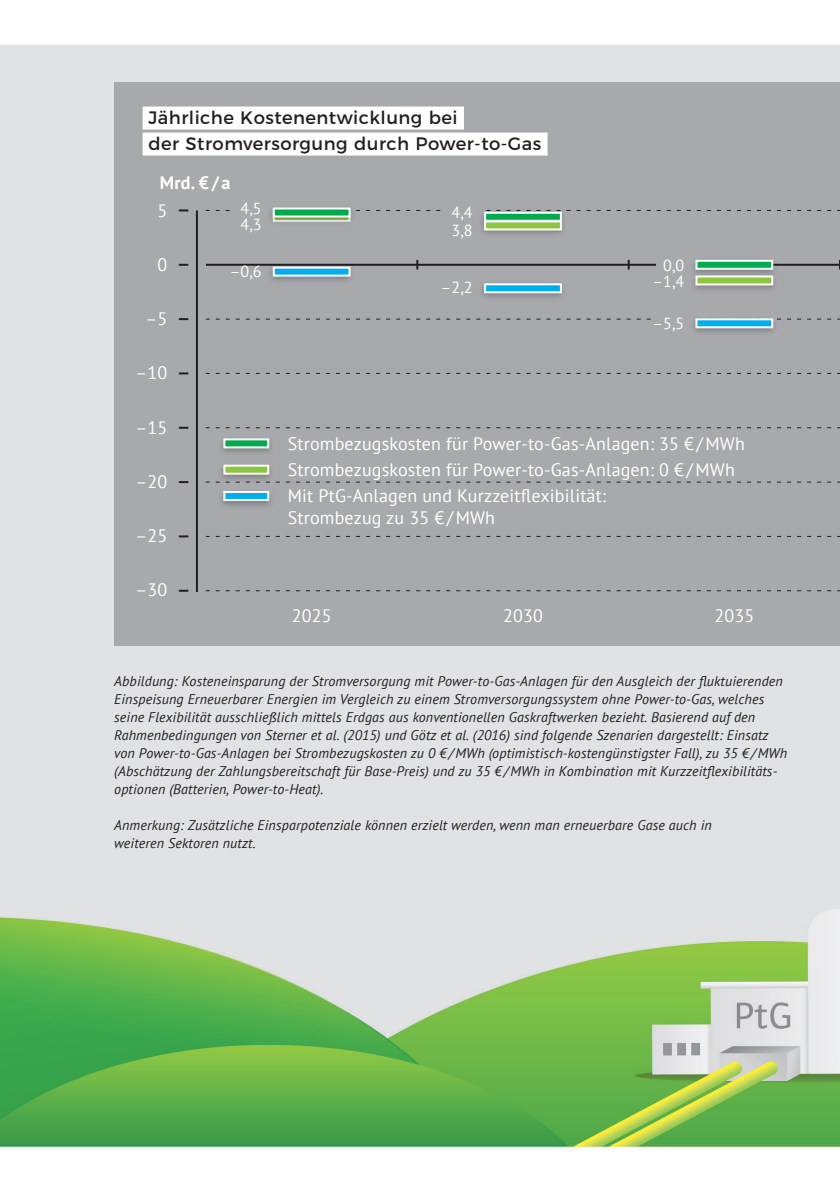
<style>
.page{position:relative;width:840px;height:1191px;background:#fff}
.page>*{position:absolute;margin:0;border:0;box-sizing:border-box;transform-origin:0 0}
.Copy_9_pt_alternativ{font:18px "PT Sans";letter-spacing:.01em;color:#fff}
.Copy_9_pt_alternativ-2{font:18px "Montserrat";letter-spacing:.025em;color:#231f20}
.Copy_9_pt_alternativ-3{font:700 18px "PT Sans";color:#fff}
.Copy_9_pt_alternativ-4{font:16px "PT Sans";color:#fff}
.Intotext{font:italic 14px/18px "PT Sans";letter-spacing:.01em;color:#231f20}
</style>
<div class="page">
<img style="left:0;top:44px;width:839px;height:1103px">
<div style="left:114px;top:82px;width:725px;height:563px;background:#a8a9ad"></div>
<hr style="left:206px;top:264px;width:633px;height:2px;background:#231f20">
<svg style="left:205px;top:590px;width:634px;height:1px"></svg>
<svg style="left:205px;top:536px;width:634px;height:1px"></svg>
<svg style="left:205px;top:427px;width:61px;height:1px"></svg>
<svg style="left:205px;top:373px;width:61px;height:1px"></svg>
<hr style="left:196px;top:210px;width:2px;height:382px;background:#231f20">
<svg style="left:179px;top:590px;width:9px;height:2px"></svg>
<svg style="left:179px;top:535px;width:9px;height:2px"></svg>
<svg style="left:179px;top:481px;width:9px;height:2px"></svg>
<svg style="left:179px;top:427px;width:9px;height:2px"></svg>
<svg style="left:179px;top:372px;width:9px;height:2px"></svg>
<svg style="left:179px;top:318px;width:9px;height:2px"></svg>
<svg style="left:179px;top:264px;width:9px;height:2px"></svg>
<svg style="left:179px;top:209px;width:9px;height:2px"></svg>
<div style="left:217px;top:435px;width:58px;height:75px;background:#231f20;opacity:.3"></div>
<svg style="left:222px;top:490px;width:48px;height:12px"></svg>
<svg style="left:205px;top:464px;width:634px;height:18px"></svg>
<svg style="left:222px;top:437px;width:44px;height:12px"></svg>
<div style="left:142px;top:107px;width:321px;height:23px;background:#fff"></div>
<div style="left:142px;top:133px;width:405px;height:23px;background:#fff"></div>
<div style="left:266px;top:208px;width:573px;height:272px;background:#a8a9ad"></div>
<svg style="left:271px;top:266px;width:80px;height:12px"></svg>
<svg style="left:483px;top:283px;width:79px;height:11px"></svg>
<svg style="left:205px;top:318px;width:634px;height:11px"></svg>
<svg style="left:694px;top:259px;width:79px;height:27px;background:#95c496"></svg>
<svg style="left:205px;top:207px;width:634px;height:24px"></svg>
<p class="Copy_9_pt_alternativ-2" style="left:148px;top:103px;width:310px">Jährliche Kostenentwicklung bei</p>
<p class="Copy_9_pt_alternativ-2" style="left:148px;top:129px;width:394px">der Stromversorgung durch Power-to-Gas</p>
<p class="Copy_9_pt_alternativ-3" style="left:160px;top:171px;width:72px">Mrd. € / a</p>
<p class="Copy_9_pt_alternativ" style="left:157px;top:199px;width:11px">5</p>
<p class="Copy_9_pt_alternativ-4" style="left:240px;top:198px;width:22px">4,5</p>
<p class="Copy_9_pt_alternativ-4" style="left:451px;top:202px;width:22px">4,4</p>
<p class="Copy_9_pt_alternativ-4" style="left:240px;top:214px;width:22px">4,3</p>
<p class="Copy_9_pt_alternativ-4" style="left:230px;top:261px;width:33px">–0,6</p>
<p class="Copy_9_pt_alternativ-4" style="left:451px;top:220px;width:22px">3,8</p>
<p class="Copy_9_pt_alternativ" style="left:157px;top:253px;width:11px">0</p>
<p class="Copy_9_pt_alternativ" style="left:145px;top:307px;width:23px">–5</p>
<p class="Copy_9_pt_alternativ" style="left:135px;top:361px;width:33px">–10</p>
<p class="Copy_9_pt_alternativ" style="left:135px;top:416px;width:33px">–15</p>
<p class="Copy_9_pt_alternativ-4" style="left:440px;top:277px;width:33px">–2,2</p>
<p class="Copy_9_pt_alternativ-4" style="left:663px;top:255px;width:22px">0,0</p>
<p class="Copy_9_pt_alternativ-4" style="left:652px;top:271px;width:33px">–1,4</p>
<p class="Copy_9_pt_alternativ-4" style="left:652px;top:313px;width:33px">–5,5</p>
<p class="Copy_9_pt_alternativ" style="left:135px;top:470px;width:33px">–20</p>
<p class="Copy_9_pt_alternativ" style="left:135px;top:524px;width:33px">–25</p>
<p class="Copy_9_pt_alternativ" style="left:135px;top:578px;width:33px">–30</p>
<p class="Copy_9_pt_alternativ" style="left:287px;top:432px;width:458px">Strombezugskosten für Power-to-Gas-Anlagen: 35 € /MWh</p>
<p class="Copy_9_pt_alternativ" style="left:287px;top:458px;width:448px">Strombezugskosten für Power-to-Gas-Anlagen: 0 € /MWh</p>
<p class="Copy_9_pt_alternativ" style="left:287px;top:484px;width:319px">Mit PtG-Anlagen und Kurzzeitflexibilität:</p>
<p class="Copy_9_pt_alternativ" style="left:287px;top:506px;width:209px">Strombezug zu 35 € /MWh</p>
<p class="Copy_9_pt_alternativ" style="left:291px;top:604px;width:41px">2025</p>
<p class="Copy_9_pt_alternativ" style="left:503px;top:604px;width:41px">2030</p>
<p class="Copy_9_pt_alternativ" style="left:714px;top:604px;width:41px">2035</p>
<p class="Intotext" style="left:114px;top:671px;width:674px">Abbildung: Kosteneinsparung der Stromversorgung mit Power-to-Gas-Anlagen für den Ausgleich der fluktuierenden Einspeisung Erneuerbarer Energien im Vergleich zu einem Stromversorgungssystem ohne Power-to-Gas, welches seine Flexibilität ausschließlich mittels Erdgas aus konventionellen Gaskraftwerken bezieht. Basierend auf den Rahmenbedingungen von Sterner et al. (2015) und Götz et al. (2016) sind folgende Szenarien dargestellt: Einsatz von Power-to-Gas-Anlagen bei Strombezugskosten zu 0 € /MWh (optimistisch-kostengünstigster Fall), zu 35 € /MWh (Abschätzung der Zahlungsbereitschaft für Base-Preis) und zu 35 € /MWh in Kombination mit Kurzzeitflexibilitäts&shy;optionen (Batterien, Power-to-Heat).</p>
<p class="Intotext" style="left:114px;top:815px;width:598px">Anmerkung: Zusätzliche Einsparpotenziale können erzielt werden, wenn man erneuerbare Gase auch in weiteren Sektoren nutzt.</p>
</div>
